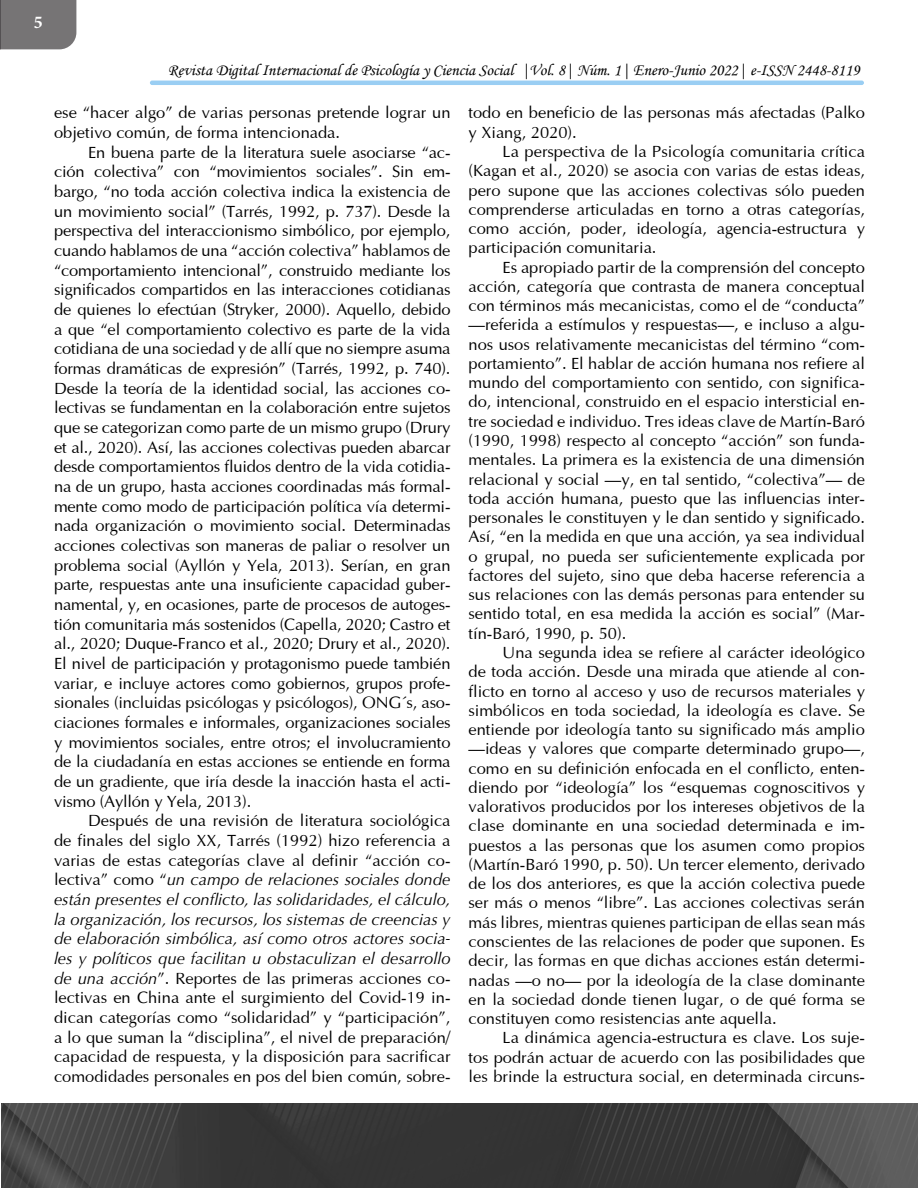
<style>
.page{position:relative;width:918px;height:1188px;background:#fff}
.page>*{position:absolute;margin:0;border:0;box-sizing:border-box;transform-origin:0 0}
.t1{font:700 18px "Minion Pro";color:#fff}
.t2{font:16.5px/19.6px "Optima";color:#000;text-align:justify}
.t3{font:16.5px "Monotype Corsiva";color:#000}
.s1{font-style:italic}
</style>
<div class="page">
<img style="left:1px;top:1103px;width:917px;height:85px">
<div style="left:0;top:0;width:76px;height:49px;background:#767475"></div>
<hr style="left:150px;top:81px;width:714px;height:4px;background:#9acef3;border-radius:2px">
<p class="t1" style="left:34px;top:10px;width:10px">5</p>
<p class="t3" style="left:168px;top:60px;width:693px">Revista Digital Internacional de Psicología y Ciencia Social |Vol. 8| Núm. 1| Enero-Junio 2022| e-ISSN 2448-8119</p>
<p class="t2" style="left:54px;top:102px;width:398px">ese “hacer algo” de varias personas pretende lograr un objetivo común, de forma intencionada.</p>
<p class="t2" style="left:54px;top:141px;width:398px;text-indent:34px">En buena parte de la literatura suele asociarse “ac&shy;ción colectiva” con “movimientos sociales”. Sin em&shy;bargo, “no toda acción colectiva indica la existencia de un movimiento social” (Tarrés, 1992, p. 737). Desde la perspectiva del interaccionismo simbólico, por ejemplo, cuando hablamos de una “acción colectiva” hablamos de “comportamiento intencional”, construido mediante los significados compartidos en las interacciones cotidianas de quienes lo efectúan (Stryker, 2000). Aquello, debido a que “el comportamiento colectivo es parte de la vida cotidiana de una sociedad y de allí que no siempre asuma formas dramáticas de expresión” (Tarrés, 1992, p. 740).<br>Desde la teoría de la identidad social, las acciones co&shy;lectivas se fundamentan en la colaboración entre sujetos que se categorizan como parte de un mismo grupo (Drury et al., 2020). Así, las acciones colectivas pueden abarcar desde comportamientos fluidos dentro de la vida cotidia&shy;na de un grupo, hasta acciones coordinadas más formal&shy;mente como modo de participación política vía determi&shy;nada organización o movimiento social. Determinadas acciones colectivas son maneras de paliar o resolver un problema social (Ayllón y Yela, 2013). Serían, en gran parte, respuestas ante una insuficiente capacidad guber&shy;namental, y, en ocasiones, parte de procesos de autoges&shy;tión comunitaria más sostenidos (Capella, 2020; Castro et al., 2020; Duque-Franco et al., 2020; Drury et al., 2020).<br>El nivel de participación y protagonismo puede también variar, e incluye actores como gobiernos, grupos profe&shy;sionales (incluidas psicólogas y psicólogos), ONG´s, aso&shy;ciaciones formales e informales, organizaciones sociales y movimientos sociales, entre otros; el involucramiento de la ciudadanía en estas acciones se entiende en forma de un gradiente, que iría desde la inacción hasta el acti&shy;vismo (Ayllón y Yela, 2013).</p>
<p class="t2" style="left:54px;top:810px;width:398px;text-indent:34px">Después de una revisión de literatura sociológica de finales del siglo XX, Tarrés (1992) hizo referencia a varias de estas categorías clave al definir “acción co&shy;lectiva” como “<span class="s1">un campo de relaciones sociales donde están presentes el conflicto, las solidaridades, el cálculo, la organización, los recursos, los sistemas de creencias y de elaboración simbólica, así como otros actores socia&shy;les y políticos que facilitan u obstaculizan el desarrollo de una acción</span>”. Reportes de las primeras acciones co&shy;lectivas en China ante el surgimiento del Covid-19 in&shy;dican categorías como “solidaridad” y “participación”, a lo que suman la “disciplina”, el nivel de preparación/ capacidad de respuesta, y la disposición para sacrificar comodidades personales en pos del bien común, sobre-</p>
<p class="t2" style="left:469px;top:102px;width:398px;line-height:19.2px">todo en beneficio de las personas más afectadas (Palko y Xiang, 2020).</p>
<p class="t2" style="left:469px;top:141px;width:398px;line-height:19.2px;text-indent:34px">La perspectiva de la Psicología comunitaria crítica (Kagan et al., 2020) se asocia con varias de estas ideas, pero supone que las acciones colectivas sólo pueden comprenderse articuladas en torno a otras categorías, como acción, poder, ideología, agencia-estructura y participación comunitaria.</p>
<p class="t2" style="left:469px;top:256px;width:398px;line-height:19.2px;text-indent:34px">Es apropiado partir de la comprensión del concepto acción, categoría que contrasta de manera conceptual con términos más mecanicistas, como el de “conducta” —referida a estímulos y respuestas—, e incluso a algu&shy;nos usos relativamente mecanicistas del término “com&shy;portamiento”. El hablar de acción humana nos refiere al mundo del comportamiento con sentido, con significa&shy;do, intencional, construido en el espacio intersticial en&shy;tre sociedad e individuo. Tres ideas clave de Martín-Baró (1990, 1998) respecto al concepto “acción” son funda&shy;mentales. La primera es la existencia de una dimensión relacional y social —y, en tal sentido, “colectiva”— de toda acción humana, puesto que las influencias inter&shy;personales le constituyen y le dan sentido y significado.<br>Así, “en la medida en que una acción, ya sea individual o grupal, no pueda ser suficientemente explicada por factores del sujeto, sino que deba hacerse referencia a sus relaciones con las demás personas para entender su sentido total, en esa medida la acción es social” (Mar&shy;tín-Baró, 1990, p. 50).</p>
<p class="t2" style="left:469px;top:642px;width:398px;line-height:19.2px;text-indent:34px">Una segunda idea se refiere al carácter ideológico de toda acción. Desde una mirada que atiende al con&shy;flicto en torno al acceso y uso de recursos materiales y simbólicos en toda sociedad, la ideología es clave. Se entiende por ideología tanto su significado más amplio —ideas y valores que comparte determinado grupo—, como en su definición enfocada en el conflicto, enten&shy;diendo por “ideología” los “esquemas cognoscitivos y valorativos producidos por los intereses objetivos de la clase dominante en una sociedad determinada e im&shy;puestos a las personas que los asumen como propios (Martín-Baró 1990, p. 50). Un tercer elemento, derivado de los dos anteriores, es que la acción colectiva puede ser más o menos “libre”. Las acciones colectivas serán más libres, mientras quienes participan de ellas sean más conscientes de las relaciones de poder que suponen. Es decir, las formas en que dichas acciones están determi&shy;nadas —o no— por la ideología de la clase dominante en la sociedad donde tienen lugar, o de qué forma se constituyen como resistencias ante aquella.</p>
<p class="t2" style="left:469px;top:1027px;width:398px;line-height:19.2px;text-indent:34px">La dinámica agencia-estructura es clave. Los suje&shy;tos podrán actuar de acuerdo con las posibilidades que les brinde la estructura social, en determinada circuns-</p>
</div>
